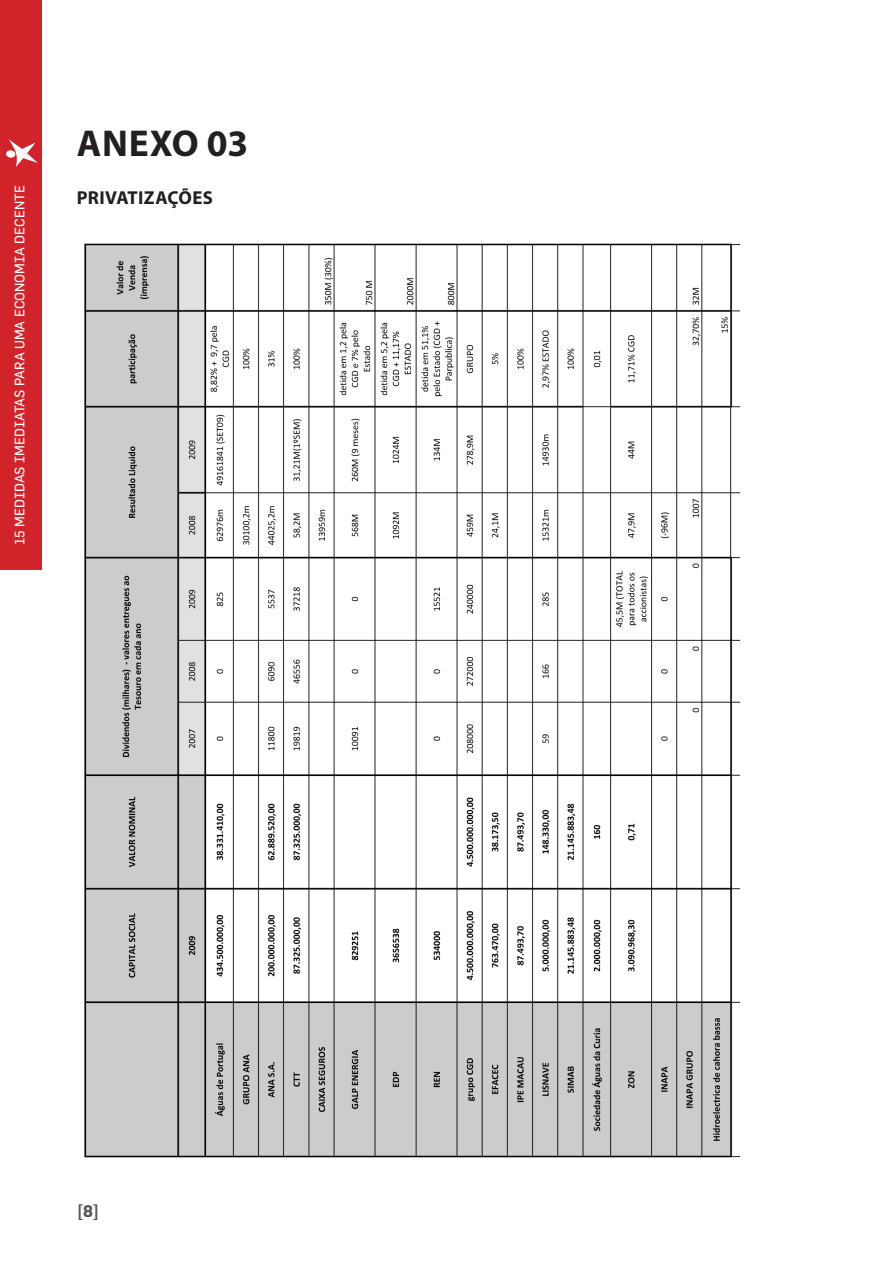
<style>
.page{position:relative;width:893px;height:1263px;background:#fff}
.page>*{position:absolute;margin:0;border:0;box-sizing:border-box;transform-origin:0 0}
.t1{font:700 37.5px "Myriad Pro";letter-spacing:.02em;color:#231f20}
.t2{font:700 18.75px "Myriad Pro";letter-spacing:.02em;color:#231f20}
.t3{font:700 16.5px "Flama";color:#57585a}
.t4{font:13.5px "Flama";color:#fff}
</style>
<div class="page">
<div style="left:0;top:0;width:42px;height:570px;background:#d1232a"></div>
<svg style="left:6px;top:139px;width:32px;height:28px"></svg>
<img style="left:84px;top:243px;width:656px;height:915px">
<p class="t4" style="left:15px;top:545px;width:362px;rotate:-90deg">15 MEDIDAS IMEDIATAS PARA UMA ECONOMIA DECENTE</p>
<h1 class="t1" style="left:77px;top:129px;width:173px">ANEXO 03</h1>
<h2 class="t2" style="left:77px;top:190px;width:138px">PRIVATIZAÇÕES</h2>
<p class="t3" style="left:77px;top:1205px;width:24px">[8]</p>
</div>
